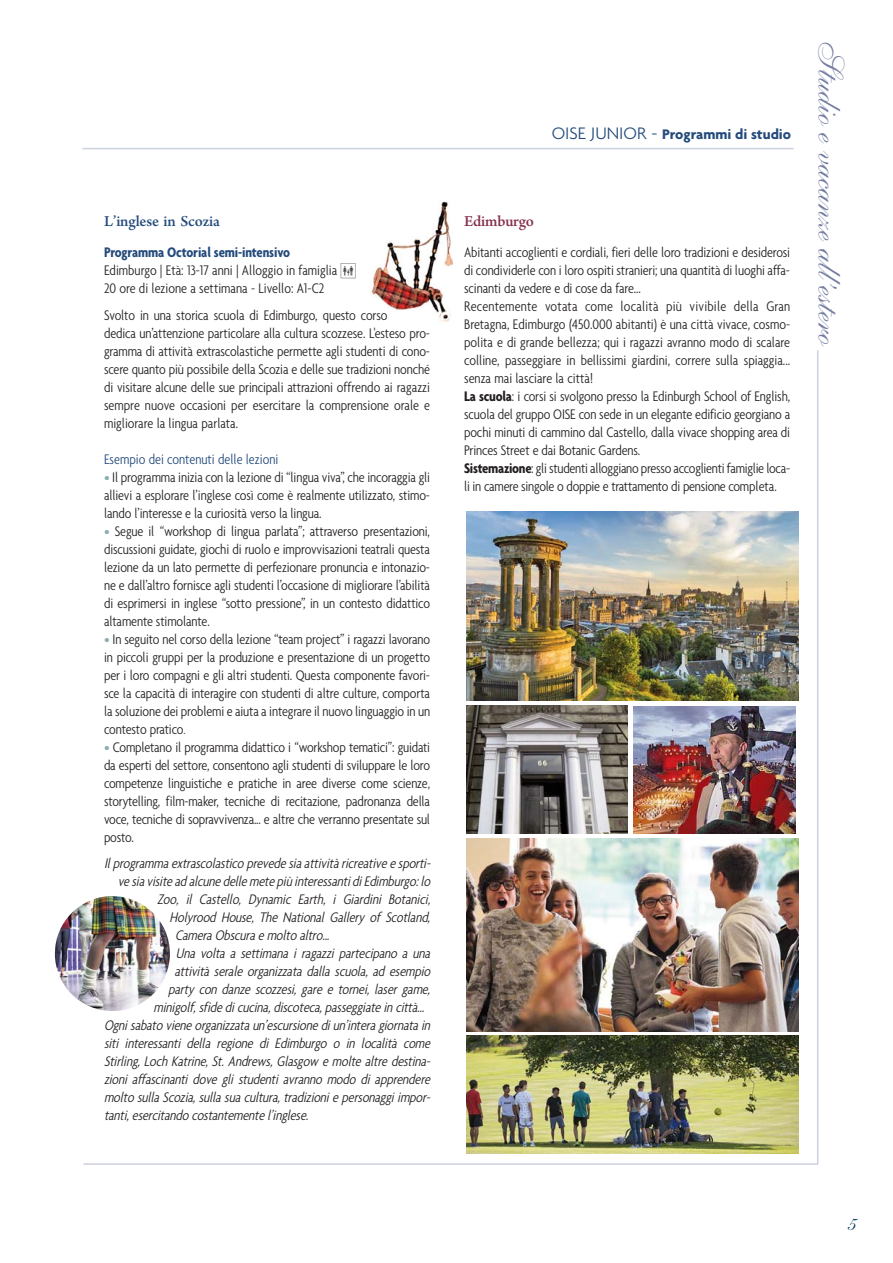
<style>
.page{position:relative;width:893px;height:1263px;background:#fff}
.page>*{position:absolute;margin:0;border:0;box-sizing:border-box;transform-origin:0 0}
.t1{font:36px "Shelley Allegro Script";color:#747da1}
.t2{font:24px "Shelley Allegro Script";color:#003757}
.t3{font:500 21px "Adobe Naskh";letter-spacing:-.005em;color:#244b7c}
.t4{font:500 21px "Adobe Naskh";letter-spacing:-.01em;color:#85304e}
.t5{font:300 condensed 15px/18px "Agenda";letter-spacing:-.01em;color:#231f20;text-align:justify}
.t6{font:italic 300 condensed 15px "Agenda";letter-spacing:-.01em;color:#231f20}
.t7{font:700 condensed 15px "Agenda";letter-spacing:-.01em;color:#244b7c}
.t8{font:300 condensed 15px "Agenda";color:#244b7c}
.t9{font:700 15px "Agenda";color:#244b7c}
.s1{font-weight:500;font-stretch:normal;font-size:14.25px;color:#89adb1}
.s2{font-size:12.75px}
.s3{font-weight:300;font-size:18px}
.s4{font-weight:700}
</style>
<div class="page">
<hr style="left:82px;top:148px;width:711px;height:1px;background:#cdd1df">
<hr style="left:83px;top:1163px;width:734px;height:2px;background:#cdd1df">
<hr style="left:817px;top:350px;width:1px;height:814px;background:#cdd1df">
<img style="left:371px;top:202px;width:82px;height:120px">
<img style="left:466px;top:706px;width:162px;height:127px">
<img style="left:466px;top:1035px;width:332px;height:118px">
<img style="left:466px;top:511px;width:332px;height:189px">
<img style="left:466px;top:839px;width:332px;height:192px">
<img style="left:55px;top:896px;width:115px;height:115px;border-radius:50%">
<img style="left:634px;top:706px;width:161px;height:127px">
<h3 class="t3" style="left:104px;top:207px;width:117px">L’inglese in Scozia</h3>
<p class="t7" style="left:104px;top:247px;width:187px">Programma Octorial semi-intensivo</p>
<p class="t5" style="left:104px;top:263px;width:235px">Edimburgo | Età: 13-17 anni | Alloggio in famiglia<br>20 ore di lezione a settimana - Livello: A1-C2</p>
<p class="t5" style="left:104px;top:307px;width:327px;text-align:left">Svolto in una storica scuola di Edimburgo, questo corso<br>dedica un’attenzione particolare alla cultura scozzese. L'esteso pro&shy;gramma di attività extrascolastiche permette agli studenti di cono&shy;scere quanto più possibile della Scozia e delle sue tradizioni nonché di visitare alcune delle sue principali attrazioni offrendo ai ragazzi sempre nuove occasioni per esercitare la comprensione orale e migliorare la lingua parlata.</p>
<p class="t8" style="left:104px;top:453px;width:176px">Esempio dei contenuti delle lezioni</p>
<p class="t5" style="left:104px;top:469px;width:327px"><span class="s1">•</span> Il programma inizia con la lezione di “lingua viva”, che incoraggia gli allievi a esplorare l’inglese così come è realmente utilizzato, stimo&shy;lando l’interesse e la curiosità verso la lingua.</p>
<p class="t5" style="left:104px;top:523px;width:327px"><span class="s1">•</span> Segue il “workshop di lingua parlata”; attraverso presentazioni, discussioni guidate, giochi di ruolo e improvvisazioni teatrali questa lezione da un lato permette di perfezionare pronuncia e intonazio&shy;ne e dall’altro fornisce agli studenti l’occasione di migliorare l’abilità di esprimersi in inglese “sotto pressione”, in un contesto didattico altamente stimolante.</p>
<p class="t5" style="left:104px;top:631px;width:327px"><span class="s1">•</span> In seguito nel corso della lezione “team project” i ragazzi lavorano in piccoli gruppi per la produzione e presentazione di un progetto per i loro compagni e gli altri studenti. Questa componente favori&shy;sce la capacità di interagire con studenti di altre culture, comporta la soluzione dei problemi e aiuta a integrare il nuovo linguaggio in un contesto pratico<span class="s2">.</span></p>
<p class="t5" style="left:104px;top:739px;width:327px"><span class="s1">•</span> Completano il programma didattico i “workshop tematici”: guidati da esperti del settore, consentono agli studenti di sviluppare le loro competenze linguistiche e pratiche in aree diverse come scienze, storytelling, film-maker, tecniche di recitazione, padronanza della voce, tecniche di sopravvivenza... e altre che verranno presentate sul posto.</p>
<p class="t6" style="left:104px;top:858px;width:330px">Ilprogrammaextrascolastico prevede siaattivitàricreative e sporti-</p>
<p class="t6" style="left:118px;top:876px;width:317px">ve siavisite ad alcune delle mete più interessantidiEdimburgo:lo</p>
<p class="t6" style="left:157px;top:894px;width:277px">Zoo, il Castello, Dynamic Earth, i Giardini Botanici,</p>
<p class="t6" style="left:170px;top:912px;width:265px">Holy rood House, The National Gallery of Scotland,</p>
<p class="t6" style="left:175px;top:930px;width:159px">CameraObscurae molto altro...</p>
<p class="t6" style="left:176px;top:948px;width:258px">Una volta a settimana i ragazzi partecipano a una</p>
<p class="t6" style="left:174px;top:966px;width:260px">attività serale organizzata dalla scuola, ad esempio</p>
<p class="t6" style="left:168px;top:984px;width:266px">party con danze scozzesi, gare e tornei, laser game,</p>
<p class="t6" style="left:154px;top:1002px;width:275px">minigolf,sfide dicucina,discoteca,passeggiate in città...</p>
<p class="t6" style="left:104px;top:1020px;width:330px">Ognisabato viene organizzataun’escursione diun’interagiornatain</p>
<p class="t6" style="left:104px;top:1038px;width:330px">siti interessanti della regione di Edimburgo o in località come</p>
<p class="t6" style="left:104px;top:1056px;width:330px">Stirling, Loch Katrine, St. Andrews, Glasgow e molte altre destina-</p>
<p class="t6" style="left:104px;top:1074px;width:330px">zioni affascinanti dove gli studenti avranno modo di apprendere</p>
<p class="t6" style="left:104px;top:1092px;width:330px">molto sullaScozia,sullasuacultura,tradizionie personaggiimpor-</p>
<p class="t6" style="left:104px;top:1110px;width:209px">tanti,esercitando costantemente l’inglese.</p>
<p class="t9" style="left:551px;top:128px;width:241px"><span class="s3">OISE JUNIOR -</span> Programmi di studio</p>
<h3 class="t4" style="left:464px;top:207px;width:71px">Edimburgo</h3>
<p class="t5" style="left:464px;top:245px;width:327px;text-align:left">Abitanti accoglienti e cordiali, fieri delle loro tradizioni e desiderosi di condividerle con i loro ospiti stranieri; una quantità di luoghi affa&shy;scinanti da vedere e di cose da fare...<br>Recentemente votata come località più vivibile della Gran Bretagna, Edimburgo (450.000 abitanti) è una città vivace, cosmo&shy;polita e di grande bellezza; qui i ragazzi avranno modo di scalare colline, passeggiare in bellissimi giardini, correre sulla spiaggia... senza mai lasciare la città!<br><span class="s4">La scuola</span>: i corsi si svolgono presso la Edinburgh School of English, scuola del gruppo OISE con sede in un elegante edificio georgiano a pochi minuti di cammino dal Castello, dalla vivace shopping area di Princes Street e dai Botanic Gardens.<br><span class="s4">Sistemazione</span>: gli studenti alloggiano presso accoglienti famiglie loca&shy;li in camere singole o doppie e trattamento di pensione completa.</p>
<h1 class="t1" style="left:840px;top:36px;width:313px;rotate:90deg">Studio evacanzeall’estero</h1>
<h2 class="t2" style="left:843px;top:1215px;width:11px">5</h2>
</div>
